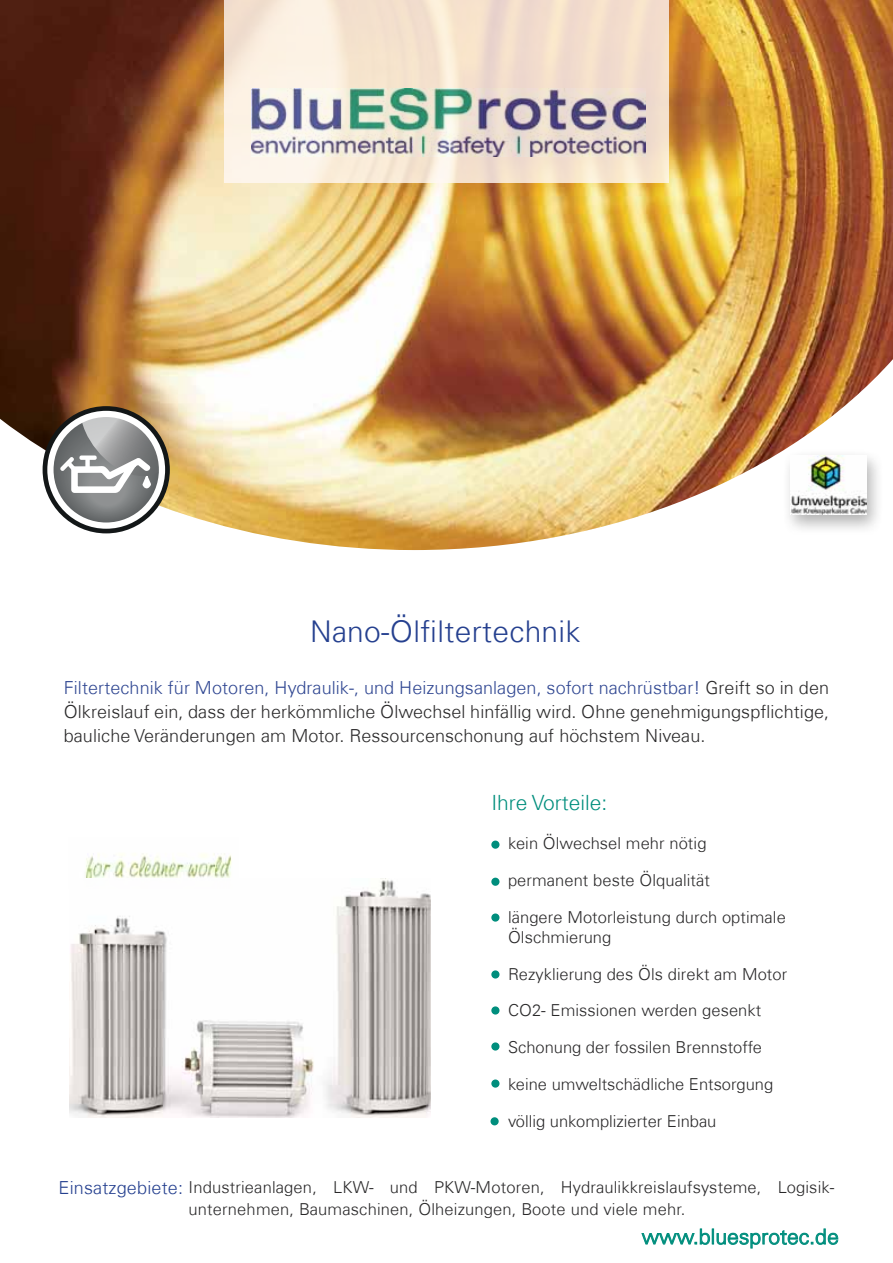
<style>
.page{position:relative;width:893px;height:1263px;background:#fff}
.page>*{position:absolute;margin:0;border:0;box-sizing:border-box;transform-origin:0 0}
.t1{font:300 30px "Univers Com 45";letter-spacing:.01em;color:#25408f}
.t2{font:300 21px "Univers Com 45";color:#008e7d}
.t3{font:300 18px/24px "Univers Com 45";letter-spacing:.005em;color:#292829;text-align:justify}
.t4{font:300 16.5px/19.8px "Univers Com 45";letter-spacing:.005em;color:#292829}
.s1{color:#304792}
.s2{font-size:18px;color:#25408f}
</style>
<div class="page">
<svg style="left:641px;top:1228px;width:197px;height:20px"></svg>
<div style="left:491px;top:840px;width:8px;height:9px;background:#008e7d;border-radius:50%"></div>
<div style="left:491px;top:878px;width:8px;height:8px;background:#008e7d;border-radius:50%"></div>
<div style="left:491px;top:913px;width:8px;height:9px;background:#008e7d;border-radius:50%"></div>
<div style="left:491px;top:970px;width:8px;height:8px;background:#008e7d;border-radius:50%"></div>
<div style="left:491px;top:1006px;width:8px;height:8px;background:#008e7d;border-radius:50%"></div>
<div style="left:491px;top:1042px;width:8px;height:8px;background:#008e7d;border-radius:50%"></div>
<div style="left:491px;top:1079px;width:8px;height:9px;background:#008e7d;border-radius:50%"></div>
<img style="left:0;top:0;width:893px;height:550px">
<svg style="left:224px;top:0;width:444px;height:183px;background:#f5e4d3"></svg>
<img style="left:252px;top:89px;width:393px;height:67px">
<div style="left:85px;top:463px;width:44px;height:44px;background:#888b8c;border-radius:50%"></div>
<div style="left:85px;top:464px;width:44px;height:44px;border:2px solid #8a8d8e;border-radius:50%"></div>
<div style="left:87px;top:466px;width:40px;height:40px;background:#8b8e8e;border-radius:50%"></div>
<div style="left:86px;top:465px;width:42px;height:42px;border:2px solid #8b8e8e;border-radius:50%"></div>
<div style="left:88px;top:467px;width:39px;height:39px;background:#8c8f8f;border-radius:50%"></div>
<div style="left:87px;top:466px;width:41px;height:41px;border:2px solid #8c8f8f;border-radius:50%"></div>
<div style="left:89px;top:468px;width:37px;height:37px;background:#8d8f90;border-radius:50%"></div>
<div style="left:87px;top:467px;width:40px;height:40px;border:2px solid #8d8f90;border-radius:50%"></div>
<div style="left:89px;top:469px;width:36px;height:36px;background:#8e9091;border-radius:50%"></div>
<div style="left:88px;top:468px;width:39px;height:38px;border:2px solid #8e9091;border-radius:50%"></div>
<div style="left:90px;top:470px;width:35px;height:35px;background:#8f9192;border-radius:50%"></div>
<div style="left:89px;top:469px;width:37px;height:37px;border:2px solid #8f9192;border-radius:50%"></div>
<div style="left:43px;top:406px;width:127px;height:127px;border:7px solid #131718;border-radius:50%"></div>
<div style="left:47px;top:411px;width:118px;height:118px;border:6px solid #fff;border-radius:50%"></div>
<svg style="left:59px;top:414px;width:103px;height:79px"></svg>
<div style="left:781px;top:448px;width:104px;height:88px;background:#000;opacity:.3"></div>
<img style="left:791px;top:455px;width:75px;height:60px">
<div style="left:490px;top:1117px;width:9px;height:8px;background:#008e7d;border-radius:50%"></div>
<img style="left:85px;top:853px;width:147px;height:25px">
<img style="left:69px;top:878px;width:362px;height:239px">
<h1 class="t1" style="left:310px;top:613px;width:272px">Nano-Ölfiltertechnik</h1>
<p class="t3" style="left:64px;top:676px;width:767px"><span class="s1">Filtertechnik für Motoren, Hydraulik-, und Heizungsanlagen, sofort nachrüstbar!</span> Greift so in den Ölkreislauf ein, dass der herkömmliche Ölwechsel hinfällig wird. Ohne genehmigungspflichtige, bauliche Veränderungen am Motor. Ressourcenschonung auf höchstem Niveau.</p>
<p class="t2" style="left:491px;top:790px;width:117px">Ihre Vorteile:</p>
<p class="t4" style="left:508px;top:833px;width:200px">kein Ölwechsel mehr nötig</p>
<p class="t4" style="left:508px;top:870px;width:203px">permanent beste Ölqualität</p>
<p class="t4" style="left:508px;top:907px;width:279px">längere Motorleistung durch optimale<br>Ölschmierung</p>
<p class="t4" style="left:508px;top:964px;width:281px">Rezyklierung des Öls direkt am Motor</p>
<p class="t4" style="left:508px;top:1000px;width:255px">CO2- Emissionen werden gesenkt</p>
<p class="t4" style="left:508px;top:1037px;width:255px">Schonung der fossilen Brennstoffe</p>
<p class="t4" style="left:508px;top:1074px;width:267px">keine umweltschädliche Entsorgung</p>
<p class="t4" style="left:508px;top:1111px;width:210px">völlig unkomplizierter Einbau</p>
<p class="t4" style="left:189px;top:1175px;width:647px;line-height:22.5px;text-indent:-130px"><span class="s2">Einsatzgebiete:</span> Industrieanlagen, LKW- und PKW-Motoren, Hydraulikkreislaufsysteme, Logisik&shy;unternehmen, Baumaschinen, Ölheizungen, Boote und viele mehr.</p>
<p class="t2" style="left:642px;top:1224px;width:199px">www.bluesprotec.de</p>
</div>
